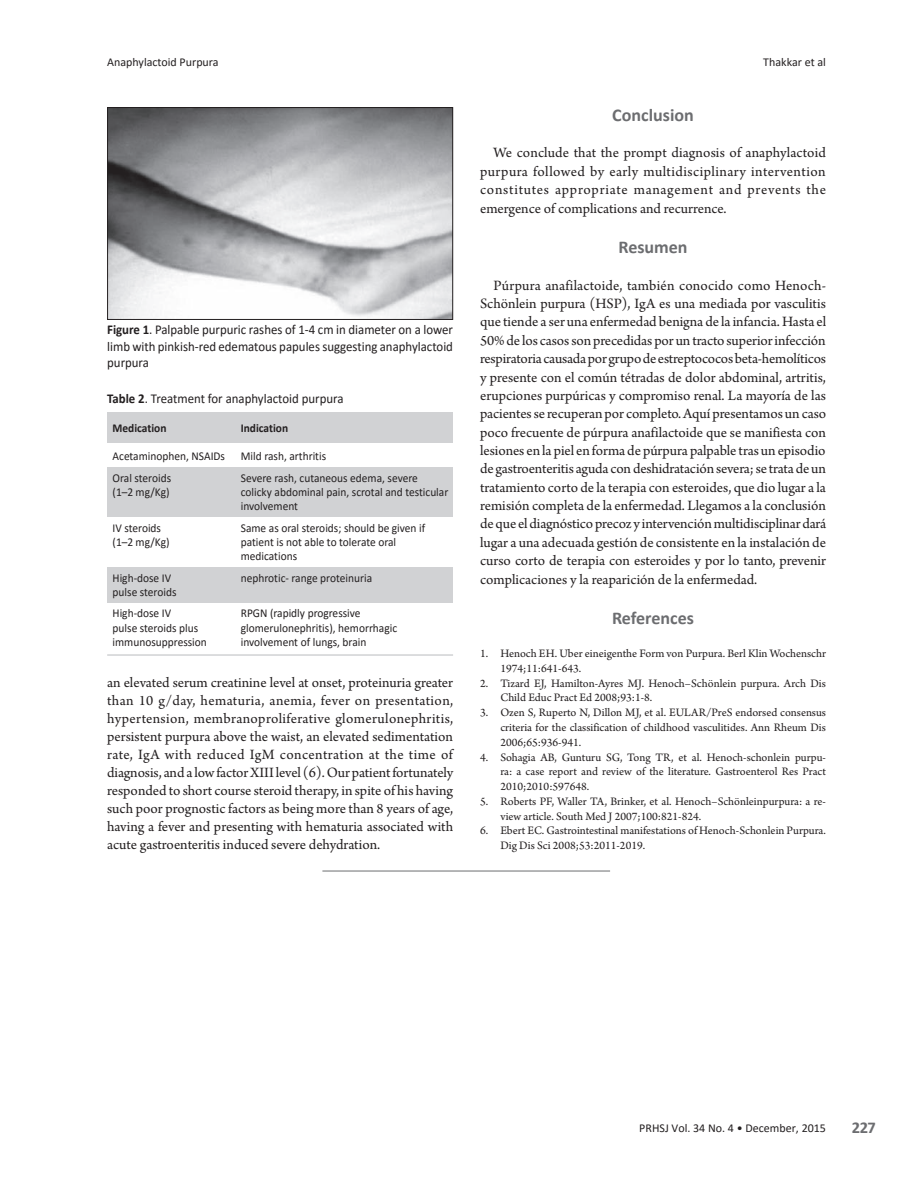
<style>
.page{position:relative;width:917px;height:1187px;background:#fff}
.page>*{position:absolute;margin:0;border:0;box-sizing:border-box;transform-origin:0 0}
.t1{font:700 18px "Calibri";color:#6c6d70}
.t2{font:700 16.5px "Calibri";color:#6c6d70}
.t3{font:15px/18.3px "Arno Pro";color:#231f20;text-align:justify}
.t4{font:13.5px/16.2px "Calibri";color:#231f20;text-align:justify;scale:.95 1}
.t5{font:12px/14.7px "Arno Pro";color:#231f20}
.t6{font:12px/14.4px "Calibri";color:#231f20;scale:.95 1}
.t7{font:12px "Calibri";color:#231f20}
.t8{font:700 12px "Calibri";color:#231f20;scale:.95 1}
.s1{font-weight:700}
</style>
<div class="page">
<img style="left:109px;top:109px;width:342px;height:209px">
<div style="left:107px;top:107px;width:346px;height:213px;border:1px solid #231f20"></div>
<div style="left:107px;top:412px;width:346px;height:30px;background:#d1d2d4"></div>
<div style="left:107px;top:467px;width:346px;height:49px;background:#d1d2d4"></div>
<div style="left:107px;top:566px;width:346px;height:36px;background:#d1d2d4"></div>
<hr style="left:107px;top:654px;width:346px;height:1px;background:#d1d2d4">
<hr style="left:322px;top:870px;width:288px;height:1px;background:#6c6d70">
<p class="t7" style="left:107px;top:54px;width:113px">Anaphylactoid Purpura</p>
<p class="t4" style="left:107px;top:321px;width:365px"><span class="s1">Figure 1</span>. Palpable purpuric rashes of 1-4 cm in diameter on a lower limb with pinkish-red edematous papules suggesting anaphylactoid purpura</p>
<p class="t4" style="left:107px;top:390px;width:250px"><span class="s1">Table 2</span>. Treatment for anaphylactoid purpura</p>
<p class="t8" style="left:113px;top:419px;width:58px">Medication</p>
<p class="t8" style="left:241px;top:419px;width:51px">Indication</p>
<p class="t6" style="left:113px;top:449px;width:120px">Acetaminophen, NSAIDs</p>
<p class="t6" style="left:241px;top:449px;width:91px">Mild rash, arthritis</p>
<p class="t6" style="left:113px;top:470px;width:63px">Oral steroids</p>
<p class="t6" style="left:241px;top:470px;width:188px">Severe rash, cutaneous edema, severe</p>
<p class="t6" style="left:113px;top:484px;width:61px">(1–2 mg/Kg)</p>
<p class="t6" style="left:241px;top:484px;width:220px">colicky abdominal pain, scrotal and testicular involvement</p>
<p class="t6" style="left:113px;top:520px;width:53px">IV steroids</p>
<p class="t6" style="left:241px;top:520px;width:196px">Same as oral steroids; should be given if</p>
<p class="t6" style="left:113px;top:534px;width:61px">(1–2 mg/Kg)</p>
<p class="t6" style="left:241px;top:534px;width:165px">patient is not able to tolerate oral medications</p>
<p class="t6" style="left:113px;top:570px;width:63px">High-dose IV</p>
<p class="t6" style="left:241px;top:570px;width:140px">nephrotic- range proteinuria</p>
<p class="t6" style="left:113px;top:581px;width:69px;line-height:21.1px">pulse steroids<br>High-dose IV</p>
<p class="t6" style="left:241px;top:605px;width:127px">RPGN (rapidly progressive</p>
<p class="t6" style="left:113px;top:620px;width:91px">pulse steroids plus</p>
<p class="t6" style="left:241px;top:620px;width:166px">glomerulonephritis), hemorrhagic</p>
<p class="t6" style="left:113px;top:634px;width:101px">immunosuppression</p>
<p class="t6" style="left:241px;top:634px;width:134px">involvement of lungs, brain</p>
<p class="t3" style="left:107px;top:674px;width:347px">an elevated serum creatinine level at onset, proteinuria greater than 10 g/day, hematuria, anemia, fever on presentation, hypertension, membranoproliferative glomerulonephritis, persistent purpura above the waist, an elevated sedimentation rate, IgA with reduced IgM concentration at the time of diagnosis, and a low factor XIII level (6). Our patient fortunately responded to short course steroid therapy, in spite of his having such poor prognostic factors as being more than 8 years of age, having a fever and presenting with hematuria associated with acute gastroenteritis induced severe dehydration.</p>
<p class="t7" style="left:763px;top:54px;width:64px">Thakkar et al</p>
<p class="t1" style="left:612px;top:102px;width:83px">Conclusion</p>
<p class="t3" style="left:480px;top:144px;width:347px;text-indent:14px">We conclude that the prompt diagnosis of anaphylactoid purpura followed by early multidisciplinary intervention constitutes appropriate management and prevents the emergence of complications and recurrence.</p>
<p class="t1" style="left:618px;top:234px;width:71px">Resumen</p>
<p class="t3" style="left:480px;top:277px;width:347px;text-indent:14px">Púrpura anafilactoide, también conocido como Henoch-Schönlein purpura (HSP), IgA es una mediada por vasculitis que tiende a ser una enfermedad benigna de la infancia. Hasta el 50% de los casos son precedidas por un tracto superior infección respiratoria causada por grupo de estreptococos beta-hemolíticos y presente con el común tétradas de dolor abdominal, artritis, erupciones purpúricas y compromiso renal. La mayoría de las pacientes se recuperan por completo. Aquí presentamos un caso poco frecuente de púrpura anafilactoide que se manifiesta con lesiones en la piel en forma de púrpura palpable tras un episodio de gastroenteritis aguda con deshidratación severa; se trata de un tratamiento corto de la terapia con esteroides, que dio lugar a la remisión completa de la enfermedad. Llegamos a la conclusión de que el diagnóstico precoz y intervención multidisciplinar dará lugar a una adecuada gestión de consistente en la instalación de curso corto de terapia con esteroides y por lo tanto, prevenir complicaciones y la reaparición de la enfermedad.</p>
<p class="t1" style="left:612px;top:605px;width:83px">References</p>
<p class="t5" style="left:500px;top:646px;width:327px;text-indent:-20px">1. Henoch EH. Uber eineigenthe Form von Purpura. Berl Klin Wochenschr<br>1974;11:641-643.</p>
<p class="t5" style="left:500px;top:676px;width:327px;text-indent:-20px">2. Tizard EJ, Hamilton-Ayres MJ. Henoch–Schönlein purpura. Arch Dis<br>Child Educ Pract Ed 2008;93:1-8.</p>
<p class="t5" style="left:500px;top:705px;width:327px;text-align:justify;text-indent:-20px">3. Ozen S, Ruperto N, Dillon MJ, et al. EULAR/PreS endorsed consensus criteria for the classification of childhood vasculitides. Ann Rheum Dis 2006;65:936-941.</p>
<p class="t5" style="left:500px;top:750px;width:327px;text-align:justify;text-indent:-20px">4. Sohagia AB, Gunturu SG, Tong TR, et al. Henoch-schonlein purpu&shy;ra: a case report and review of the literature. Gastroenterol Res Pract 2010;2010:597648.</p>
<p class="t5" style="left:500px;top:794px;width:327px;text-indent:-20px">5. Roberts PF, Waller TA, Brinker, et al. Henoch–Schönleinpurpura: a re&shy;view article. South Med J 2007;100:821-824.</p>
<p class="t5" style="left:500px;top:823px;width:327px;text-indent:-20px">6. Ebert EC. Gastrointestinal manifestations of Henoch-Schonlein Purpura.<br>Dig Dis Sci 2008;53:2011-2019.</p>
<p class="t7" style="left:639px;top:1119px;width:188px">PRHSJ Vol. 34 No. 4 • December, 2015</p>
<p class="t2" style="left:851px;top:1115px;width:26px">227</p>
</div>
